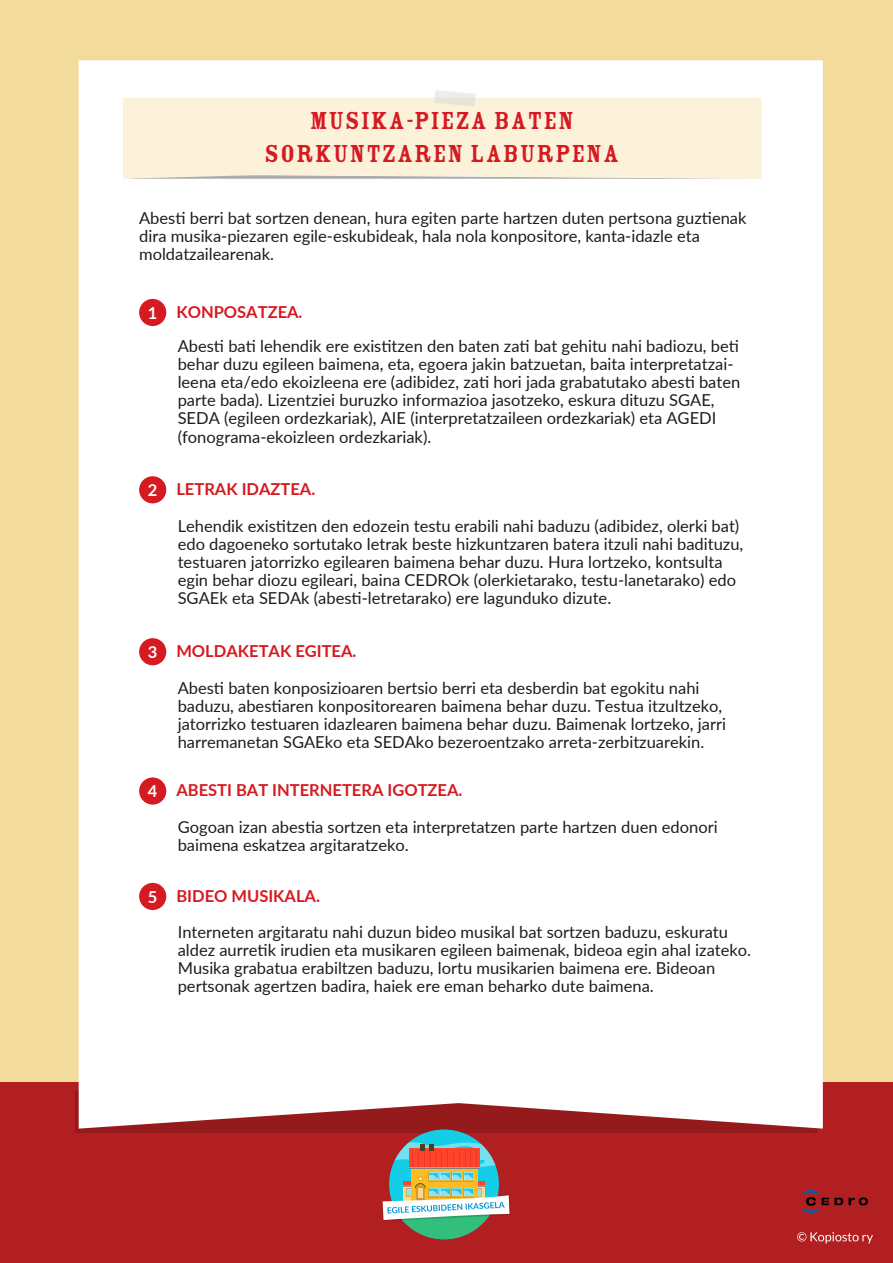
<style>
.page{position:relative;width:893px;height:1263px;background:#f3dc9b}
.page>*{position:absolute;margin:0;border:0;box-sizing:border-box;transform-origin:0 0}
.t1{font:27px/32.4px "Rosewood Std Fill";letter-spacing:.03em;color:#d61a21;text-align:center}
.t2{font:16.5px/18px "Lato";color:#1d1d1b}
.t3{font:700 16.5px "Lato";color:#d61a21}
.s1{color:#fff}
</style>
<div class="page">
<div style="left:0;top:1082px;width:893px;height:181px;background:#b11f21"></div>
<svg style="left:797px;top:1232px;width:76px;height:11px"></svg>
<div style="left:75px;top:1091px;width:742px;height:42px;background:#951a1b"></div>
<div style="left:79px;top:60px;width:744px;height:1068px;background:#fff"></div>
<div style="left:123px;top:98px;width:638px;height:81px;background:#fcf2d9"></div>
<svg style="left:434px;top:90px;width:42px;height:17px"></svg>
<svg style="left:802px;top:1190px;width:66px;height:23px"></svg>
<div style="left:139px;top:299px;width:27px;height:27px;background:#d61a21;border-radius:50%"></div>
<div style="left:139px;top:476px;width:27px;height:27px;background:#d61a21;border-radius:50%"></div>
<div style="left:139px;top:638px;width:27px;height:27px;background:#d61a21;border-radius:50%"></div>
<div style="left:139px;top:777px;width:27px;height:28px;background:#d61a21;border-radius:50%"></div>
<div style="left:139px;top:883px;width:27px;height:27px;background:#d61a21;border-radius:50%"></div>
<div style="left:389px;top:1129px;width:110px;height:110px;background:#14cde6;border-radius:50%"></div>
<svg style="left:403px;top:1221px;width:82px;height:18px"></svg>
<svg style="left:383px;top:1142px;width:127px;height:79px"></svg>
<h1 class="t1" style="left:265px;top:105px;width:356px">MUSIKA-PIEZA BATEN<br>SORKUNTZAREN LABURPENA</h1>
<p class="t2" style="left:139px;top:208px;width:609px">Abesti berri bat sortzen denean, hura egiten parte hartzen duten pertsona guztienak dira musika-piezaren egile-eskubideak, hala nola konpositore, kanta-idazle eta moldatzailearenak.</p>
<p class="t3" style="left:148px;top:299px;width:156px"><span class="s1">1</span> KONPOSATZEA.</p>
<p class="t2" style="left:178px;top:337px;width:564px">Abesti bati lehendik ere existitzen den baten zati bat gehitu nahi badiozu, beti behar duzu egileen baimena, eta, egoera jakin batzuetan, baita interpretatzai&shy;leena eta/edo ekoizleena ere (adibidez, zati hori jada grabatutako abesti baten parte bada). Lizentziei buruzko informazioa jasotzeko, eskura dituzu SGAE, SEDA (egileen ordezkariak), AIE (interpretatzaileen ordezkariak) eta AGEDI (fonograma-ekoizleen ordezkariak).</p>
<p class="t3" style="left:148px;top:477px;width:169px"><span class="s1">2</span> LETRAK IDAZTEA.</p>
<p class="t2" style="left:178px;top:516px;width:567px">Lehendik existitzen den edozein testu erabili nahi baduzu (adibidez, olerki bat) edo dagoeneko sortutako letrak beste hizkuntzaren batera itzuli nahi badituzu, testuaren jatorrizko egilearen baimena behar duzu. Hura lortzeko, kontsulta egin behar diozu egileari, baina CEDROk (olerkietarako, testu-lanetarako) edo SGAEk eta SEDAk (abesti-letretarako) ere lagunduko dizute.</p>
<p class="t3" style="left:148px;top:639px;width:210px"><span class="s1">3</span> MOLDAKETAK EGITEA.</p>
<p class="t2" style="left:178px;top:678px;width:550px">Abesti baten konposizioaren bertsio berri eta desberdin bat egokitu nahi baduzu, abestiaren konpositorearen baimena behar duzu. Testua itzultzeko, jatorrizko testuaren idazlearen baimena behar duzu. Baimenak lortzeko, jarri harremanetan SGAEko eta SEDAko bezeroentzako arreta-zerbitzuarekin.</p>
<p class="t3" style="left:148px;top:778px;width:316px"><span class="s1">4</span> ABESTI BAT INTERNETERA IGOTZEA.</p>
<p class="t2" style="left:178px;top:817px;width:541px">Gogoan izan abestia sortzen eta interpretatzen parte hartzen duen edonori baimena eskatzea argitaratzeko.</p>
<p class="t3" style="left:148px;top:883px;width:174px"><span class="s1">5</span> BIDEO MUSIKALA.</p>
<p class="t2" style="left:178px;top:923px;width:575px">Interneten argitaratu nahi duzun bideo musikal bat sortzen baduzu, eskuratu aldez aurretik irudien eta musikaren egileen baimenak, bideoa egin ahal izateko.<br>Musika grabatua erabiltzen baduzu, lortu musikarien baimena ere. Bideoan pertsonak agertzen badira, haiek ere eman beharko dute baimena.</p>
</div>
